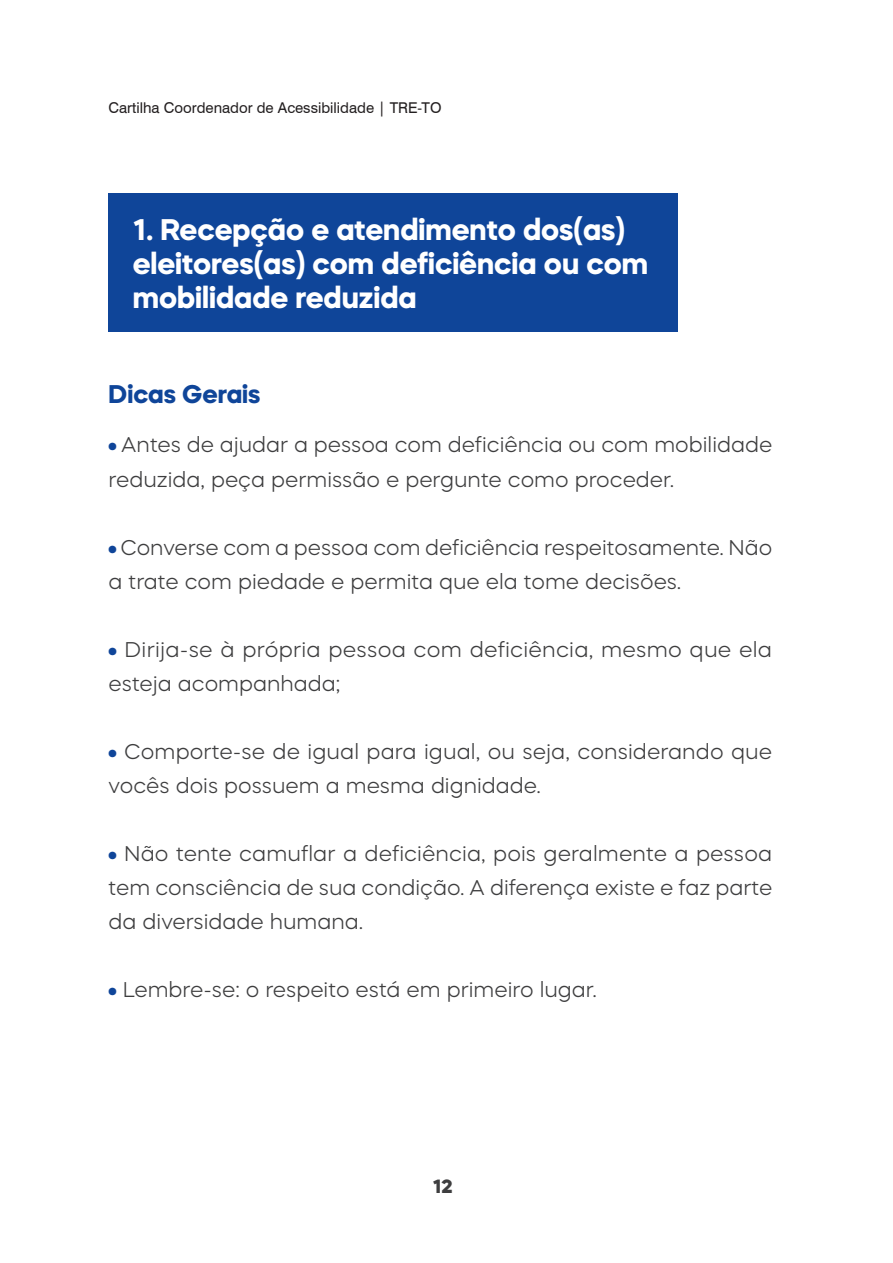
<style>
.page{position:relative;width:893px;height:1263px;background:#fff}
.page>*{position:absolute;margin:0;border:0;box-sizing:border-box;transform-origin:0 0}
.t1{font:700 29.85px/34px "Mazzard H";color:#fff}
.t2{font:700 25.5px "Mazzard H";color:#0f4599}
.t3{font:300 21.3px/34px "Mazzard H";color:#3e3e3f}
.t4{font:800 19.2px "Mazzard H";color:#3e3e3f}
.t5{font:14.85px "Swiss 721 BT";color:#231f20}
.s1{font-weight:900;color:#0f4599}
</style>
<div class="page">
<div style="left:109px;top:193px;width:569px;height:139px;background:#0f4599"></div>
<p class="t5" style="left:109px;top:98px;width:334px">Cartilha Coordenador de Acessibilidade | TRE-TO</p>
<p class="t1" style="left:133px;top:211px;width:517px">1. Recepção e atendimento dos(as) eleitores(as) com deficiência ou com mobilidade reduzida</p>
<p class="t2" style="left:109px;top:377px;width:153px">Dicas Gerais</p>
<p class="t3" style="left:109px;top:428px;width:665px"><span class="s1">•</span> Antes de ajudar a pessoa com deficiência ou com mobilidade reduzida, peça permissão e pergunte como proceder.</p>
<p class="t3" style="left:109px;top:530px;width:665px"><span class="s1">•</span> Converse com a pessoa com deficiência respeitosamente. Não a trate com piedade e permita que ela tome decisões.</p>
<p class="t3" style="left:109px;top:632px;width:665px"><span class="s1">•</span> Dirija-se à própria pessoa com deficiência, mesmo que ela esteja acompanhada;</p>
<p class="t3" style="left:109px;top:734px;width:665px"><span class="s1">•</span> Comporte-se de igual para igual, ou seja, considerando que vocês dois possuem a mesma dignidade.</p>
<p class="t3" style="left:109px;top:836px;width:665px;text-align:justify"><span class="s1">•</span> Não tente camuflar a deficiência, pois geralmente a pessoa tem consciência de sua condição. A diferença existe e faz parte da diversidade humana.</p>
<p class="t3" style="left:109px;top:972px;width:490px"><span class="s1">•</span> Lembre-se: o respeito está em primeiro lugar.</p>
<p class="t4" style="left:433px;top:1173px;width:21px">12</p>
</div>
